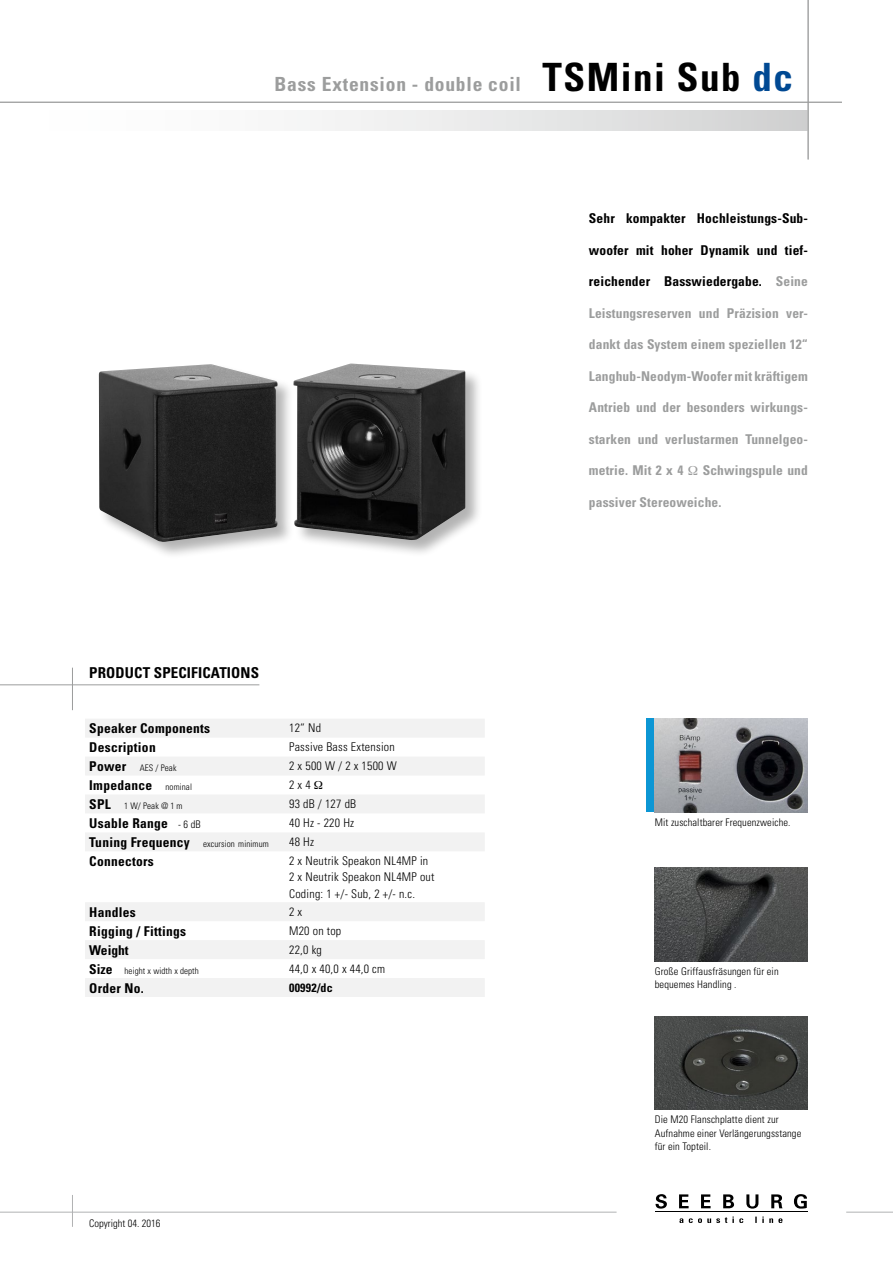
<style>
.page{position:relative;width:893px;height:1263px;background:#fff}
.page>*{position:absolute;margin:0;border:0;box-sizing:border-box;transform-origin:0 0}
.t1{font:700 condensed 39px "Univers";letter-spacing:.04em;color:#000}
.t2{font:700 condensed 19.5px "Univers";letter-spacing:.04em;color:#9c9d9d}
.t3{font:700 condensed 15px "Univers";letter-spacing:.01em;color:#000}
.t4{font:700 condensed 13.5px "Univers";letter-spacing:.01em;color:#9c9d9d}
.t5{font:700 condensed 13.5px "Univers";letter-spacing:.01em;color:#000}
.t6{font:300 condensed 12px/16.5px "Univers";letter-spacing:.02em;color:#000}
.t7{font:700 condensed 12px "Univers";letter-spacing:.02em;color:#000}
.t8{font:300 condensed 10.5px/13.5px "Univers";letter-spacing:.01em;color:#000}
.t9{font:300 condensed 9px "Univers";letter-spacing:.01em;color:#000}
.s1{color:#004993}
.s2{color:#9c9d9d}
.s3{font-weight:700;font-size:13.5px}
.s4{font-weight:300;font-size:9px}
.s5{font-family:"Univers LT";font-weight:300;font-size:10.5px}
</style>
<div class="page">
<div style="left:0;top:111px;width:808px;height:19px;background:linear-gradient(to right,#fff,#d4d5d5)"></div>
<hr style="left:0;top:102px;width:842px;height:1px;background:#9c9d9d">
<hr style="left:808px;top:0;width:1px;height:159px;background:#9c9d9d">
<hr style="left:0;top:1212px;width:617px;height:1px;background:#b1b2b3">
<hr style="left:846px;top:1212px;width:47px;height:1px;background:#b1b2b3">
<hr style="left:655px;top:1211px;width:152px;height:1px;background:#000">
<svg style="left:679px;top:1216px;width:103px;height:7px"></svg>
<svg style="left:655px;top:1194px;width:12px;height:14px"></svg>
<svg style="left:679px;top:1194px;width:10px;height:14px"></svg>
<svg style="left:701px;top:1194px;width:10px;height:14px"></svg>
<svg style="left:723px;top:1194px;width:11px;height:14px"></svg>
<svg style="left:746px;top:1194px;width:12px;height:14px"></svg>
<svg style="left:771px;top:1194px;width:11px;height:14px"></svg>
<svg style="left:794px;top:1194px;width:13px;height:14px"></svg>
<hr style="left:72px;top:1195px;width:1px;height:32px;background:#b1b2b3">
<hr style="left:0;top:684px;width:259px;height:1px;background:#9c9d9d">
<hr style="left:72px;top:668px;width:1px;height:42px;background:#9c9d9d">
<div style="left:646px;top:719px;width:9px;height:93px;background:#0c96d4"></div>
<div style="left:98px;top:363px;width:385px;height:196px;background:#000;opacity:.3"></div>
<img style="left:99px;top:364px;width:366px;height:178px">
<img style="left:655px;top:1016px;width:153px;height:94px">
<img style="left:655px;top:719px;width:153px;height:93px">
<img style="left:655px;top:867px;width:153px;height:94px">
<svg style="left:85px;top:719px;width:400px;height:278px"></svg>
<svg style="left:314px;top:781px;width:9px;height:8px"></svg>
<h2 class="t2" style="left:275px;top:72px;width:248px">Bass Extension - double coil</h2>
<h1 class="t1" style="left:542px;top:53px;width:252px">TSMini Sub <span class="s1">dc</span></h1>
<p class="t5" style="left:589px;top:210px;width:220px">Sehr kompakter Hochleistungs-Sub-</p>
<p class="t5" style="left:589px;top:241px;width:220px">woofer mit hoher Dynamik und tief-</p>
<p class="t5" style="left:589px;top:273px;width:220px">reichender Basswiedergabe. <span class="s2">Seine</span></p>
<p class="t4" style="left:589px;top:304px;width:220px">Leistungsreserven und Präzision ver-</p>
<p class="t4" style="left:589px;top:336px;width:220px">dankt das System einem speziellen 12“</p>
<p class="t4" style="left:589px;top:367px;width:220px">Langhub-Neodym-Woofer mit kräftigem</p>
<p class="t4" style="left:589px;top:399px;width:220px">Antrieb und der besonders wirkungs-</p>
<p class="t4" style="left:589px;top:430px;width:220px">starken und verlustarmen Tunnelgeo-</p>
<p class="t4" style="left:589px;top:462px;width:96px">metrie. Mit 2 x 4</p>
<p class="t4" style="left:703px;top:462px;width:107px">Schwingspule und</p>
<p class="t4" style="left:589px;top:493px;width:134px">passiver Stereoweiche.</p>
<p class="t3" style="left:89px;top:663px;width:171px">PRODUCT SPECIFICATIONS</p>
<p class="t5" style="left:89px;top:720px;width:122px">Speaker Components</p>
<p class="t6" style="left:289px;top:720px;width:33px">12“ Nd</p>
<p class="t5" style="left:89px;top:739px;width:68px">Description</p>
<p class="t6" style="left:289px;top:738px;width:107px">Passive Bass Extension</p>
<p class="t9" style="left:89px;top:763px;width:89px"><span class="s3">Power</span> AES / Peak</p>
<p class="t6" style="left:289px;top:757px;width:109px">2 x 500 W / 2 x 1500 W</p>
<p class="t5" style="left:89px;top:777px;width:104px">Impedance <span class="s4">nominal</span></p>
<p class="t6" style="left:289px;top:776px;width:23px">2 x 4</p>
<p class="t9" style="left:89px;top:801px;width:95px"><span class="s3">SPL</span> 1 W/ Peak @ 1 m</p>
<p class="t6" style="left:289px;top:795px;width:69px">93 dB / 127 dB</p>
<p class="t5" style="left:89px;top:815px;width:113px">Usable Range <span class="s5">- 6 dB</span></p>
<p class="t6" style="left:289px;top:814px;width:67px">40 Hz - 220 Hz</p>
<p class="t9" style="left:89px;top:838px;width:181px"><span class="s3">Tuning Frequency</span> excursion minimum</p>
<p class="t6" style="left:289px;top:833px;width:26px">48 Hz</p>
<p class="t5" style="left:89px;top:853px;width:66px">Connectors</p>
<p class="t6" style="left:289px;top:852px;width:147px">2 x Neutrik Speakon NL4MP in<br>2 x Neutrik Speakon NL4MP out<br>Coding: 1 +/- Sub, 2 +/- n.c.</p>
<p class="t5" style="left:89px;top:904px;width:48px">Handles</p>
<p class="t6" style="left:289px;top:903px;width:15px">2 x</p>
<p class="t5" style="left:89px;top:923px;width:98px">Rigging / Fittings</p>
<p class="t6" style="left:289px;top:922px;width:54px">M20 on top</p>
<p class="t5" style="left:89px;top:942px;width:41px">Weight</p>
<p class="t6" style="left:289px;top:941px;width:34px">22,0 kg</p>
<p class="t9" style="left:89px;top:965px;width:111px"><span class="s3">Size</span> height x width x depth</p>
<p class="t6" style="left:289px;top:960px;width:98px">44,0 x 40,0 x 44,0 cm</p>
<p class="t5" style="left:89px;top:980px;width:56px">Order No.</p>
<p class="t7" style="left:289px;top:980px;width:45px">00992/dc</p>
<p class="t8" style="left:89px;top:1216px;width:73px">Copyright 04. 2016</p>
<p class="t8" style="left:655px;top:815px;width:137px">Mit zuschaltbarer Frequenzweiche.</p>
<p class="t8" style="left:655px;top:964px;width:125px">Große Griffausfräsungen für ein bequemes Handling .</p>
<p class="t8" style="left:655px;top:1113px;width:148px">Die M20 Flanschplatte dient zur<br>Aufnahme einer Verlängerungsstange für ein Topteil.</p>
</div>
